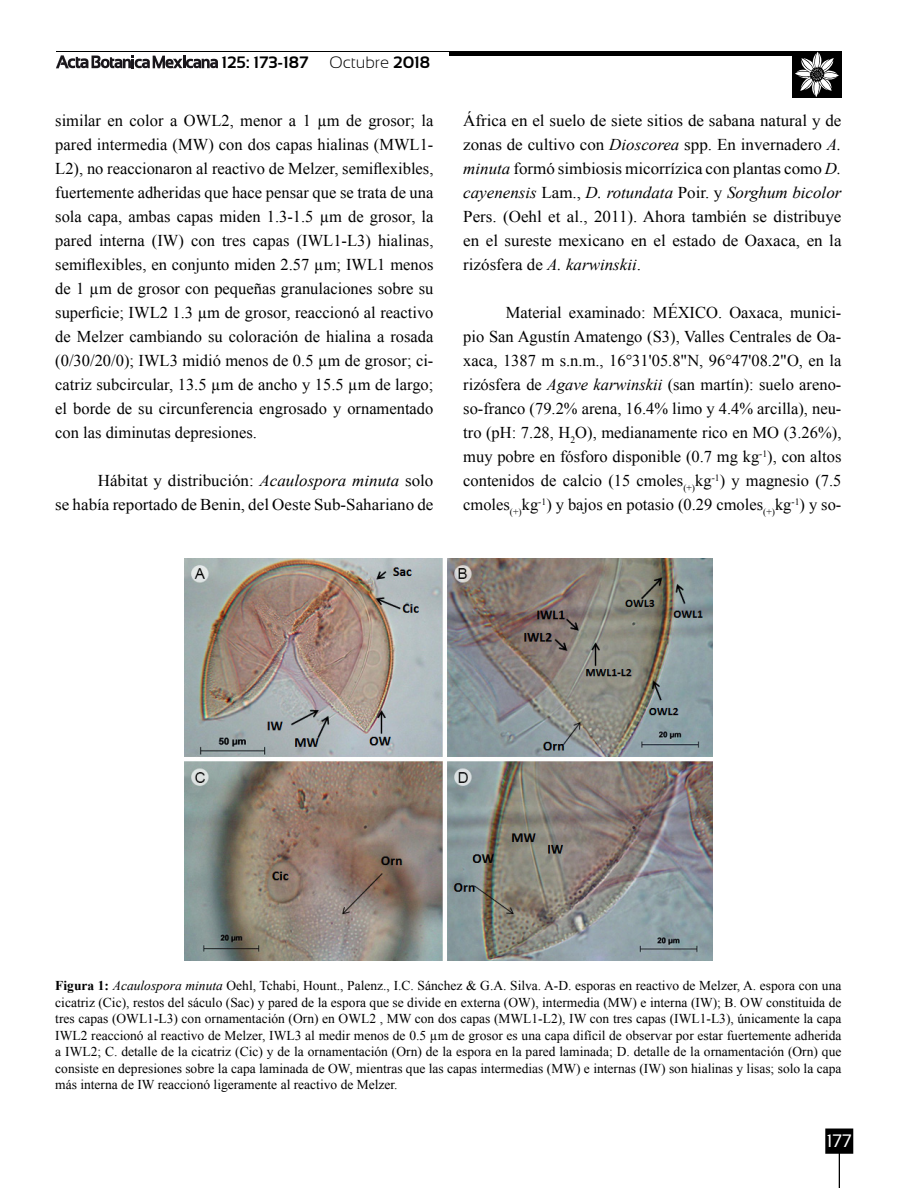
<style>
.page{position:relative;width:918px;height:1188px;background:#fff}
.page>*{position:absolute;margin:0;border:0;box-sizing:border-box;transform-origin:0 0}
.t1{font:18px "Sansation";color:#fff}
.textobase{font:16.5px/24px "Times New Roman";color:#000;text-align:justify}
.t2{font:700 16.5px "Sansation";color:#000}
.t3{font:300 16.5px "Sansation";color:#000}
.piefigura{font:13.5px/16.5px "Times New Roman";color:#000;text-align:justify}
.s1{font-weight:700}
.s2{font-style:italic}
</style>
<div class="page">
<hr style="left:449px;top:51px;width:392px;height:4px;background:#000">
<hr style="left:56px;top:51px;width:785px;height:1px;background:#000">
<div style="left:792px;top:51px;width:49px;height:47px;background:#000"></div>
<svg style="left:795px;top:52px;width:44px;height:45px"></svg>
<svg style="left:825px;top:1129px;width:28px;height:59px"></svg>
<svg style="left:56px;top:55px;width:162px;height:13px"></svg>
<img style="left:184px;top:558px;width:529px;height:402px">
<p class="t2" style="left:222px;top:53px;width:88px">125: 173-187</p>
<p class="t3" style="left:330px;top:53px;width:102px">Octubre <span class="s1">2018</span></p>
<p class="textobase" style="left:55px;top:108px;width:380px">similar en color a OWL2, menor a 1 µm de grosor; la pared intermedia (MW) con dos capas hialinas (MWL1- L2), no reaccionaron al reactivo de Melzer, semiflexibles, fuertemente adheridas que hace pensar que se trata de una sola capa, ambas capas miden 1.3-1.5 µm de grosor, la pared interna (IW) con tres capas (IWL1-L3) hialinas, semiflexibles, en conjunto miden 2.57 µm; IWL1 menos de 1 µm de grosor con pequeñas granulaciones sobre su superficie; IWL2 1.3 µm de grosor, reaccionó al reactivo de Melzer cambiando su coloración de hialina a rosada (0/30/20/0); IWL3 midió menos de 0.5 µm de grosor; ci&shy;catriz subcircular, 13.5 µm de ancho y 15.5 µm de largo; el borde de su circunferencia engrosado y ornamentado con las diminutas depresiones.</p>
<p class="textobase" style="left:55px;top:468px;width:380px;text-align:right">Hábitat y distribución: <span class="s2">Acaulospora minuta</span> solo<br>se había reportado de Benin, del Oeste Sub-Sahariano de</p>
<p class="textobase" style="left:463px;top:108px;width:380px">África en el suelo de siete sitios de sabana natural y de zonas de cultivo con <span class="s2">Dioscorea</span> spp. En invernadero <span class="s2">A. minuta</span> formó simbiosis micorrízica con plantas como <span class="s2">D. cayenensis</span> Lam., <span class="s2">D. rotundata</span> Poir. y <span class="s2">Sorghum bicolor </span>Pers. (Oehl et al., 2011). Ahora también se distribuye en el sureste mexicano en el estado de Oaxaca, en la rizósfera de <span class="s2">A. karwinskii</span>.</p>
<p class="textobase" style="left:463px;top:300px;width:380px;text-indent:43px">Material examinado: MÉXICO. Oaxaca, munici&shy;pio San Agustín Amatengo (S3), Valles Centrales de Oa&shy;xaca, 1387 m s.n.m., 16°31'05.8"N, 96°47'08.2"O, en la rizósfera de <span class="s2">Agave karwinskii</span> (san martín): suelo areno&shy;so-franco (79.2% arena, 16.4% limo y 4.4% arcilla), neu&shy;tro (pH: 7.28, H<sub>2</sub>O), medianamente rico en MO (3.26%), muy pobre en fósforo disponible (0.7 mg kg<sup>-1</sup>), con altos contenidos de calcio (15 cmoles<sub>(+)</sub>kg<sup>-1</sup>) y magnesio (7.5 cmoles<sub>(+)</sub>kg<sup>-1</sup>) y bajos en potasio (0.29 cmoles<sub>(+)</sub>kg<sup>-1</sup>) y so-</p>
<p class="piefigura" style="left:55px;top:977px;width:788px"><span class="s1">Figura 1:</span> <span class="s2">Acaulospora minuta</span> Oehl, Tchabi, Hount., Palenz., I.C. Sánchez &amp; G.A. Silva. A-D. esporas en reactivo de Melzer, A. espora con una cicatriz (Cic), restos del sáculo (Sac) y pared de la espora que se divide en externa (OW), intermedia (MW) e interna (IW); B. OW constituida de tres capas (OWL1-L3) con ornamentación (Orn) en OWL2 , MW con dos capas (MWL1-L2), IW con tres capas (IWL1-L3), únicamente la capa IWL2 reaccionó al reactivo de Melzer, IWL3 al medir menos de 0.5 µm de grosor es una capa difícil de observar por estar fuertemente adherida a IWL2; C. detalle de la cicatriz (Cic) y de la ornamentación (Orn) de la espora en la pared laminada; D. detalle de la ornamentación (Orn) que consiste en depresiones sobre la capa laminada de OW, mientras que las capas intermedias (MW) e internas (IW) son hialinas y lisas; solo la capa más interna de IW reaccionó ligeramente al reactivo de Melzer.</p>
<p class="t1" style="left:827px;top:1130px;width:26px">177</p>
</div>
